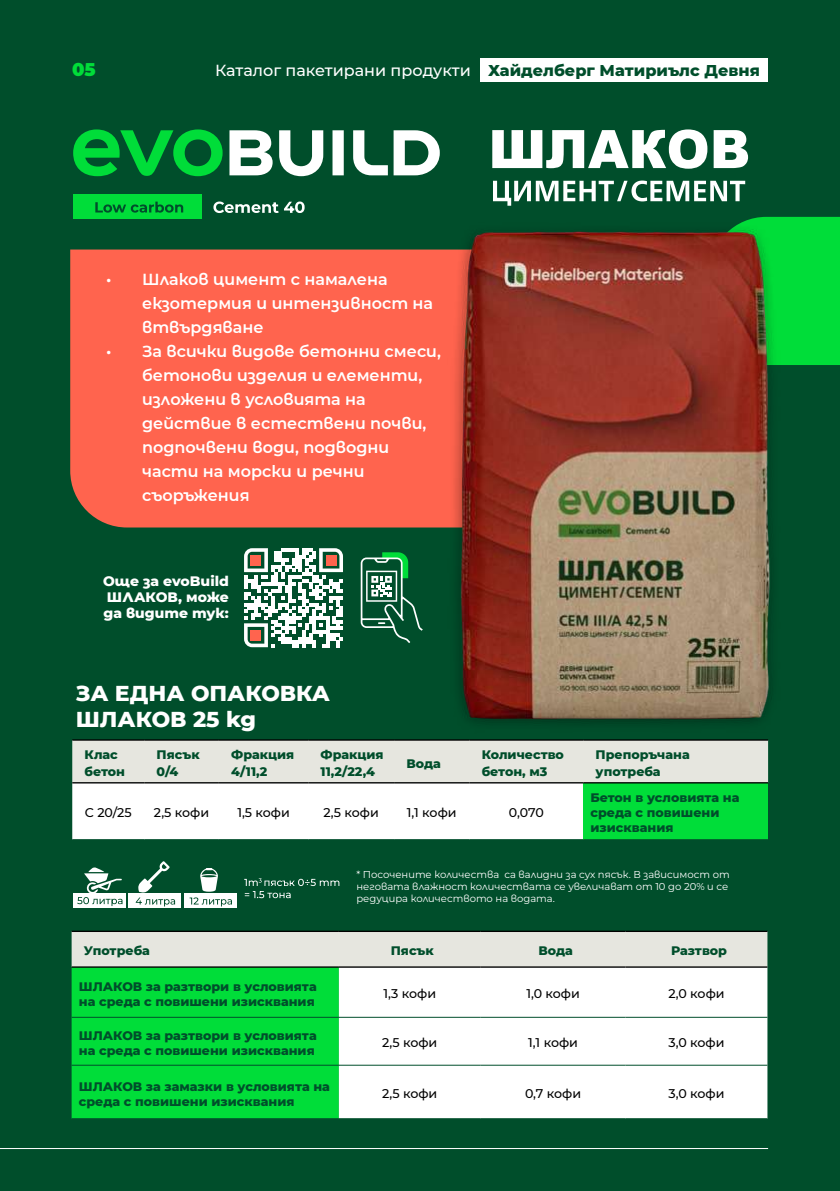
<style>
.page{position:relative;width:840px;height:1191px;background:#fff}
.page>*{position:absolute;margin:0;border:0;box-sizing:border-box;transform-origin:0 0}
.t1{font:800 22px/26.4px "Montserrat";color:#fff}
.t2{font:900 18px "Montserrat";color:#00dd39}
.t3{font:600 16px/24px "Montserrat";color:#fff}
.t4{font:500 16px "Montserrat";color:#fff}
.t5{font:800 14px/16px "Montserrat";color:#fff;text-align:justify}
.t6{font:800 12.6px/16.2px "Montserrat";color:#004e2b}
.t7{font:500 12.6px "Montserrat";color:#000}
.t8{font:100 10px/12px "Montserrat";color:#fff}
.s1{font-weight:800;color:#004e2b}
</style>
<div class="page">
<div style="left:0;top:0;width:839px;height:1191px;background:#004e2b"></div>
<div style="left:813px;top:217px;width:26px;height:148px;background:#00dd39"></div>
<div style="left:70px;top:249px;width:377px;height:278px;background:#ff644e"></div>
<hr style="left:0;top:1148px;width:767px;height:1px;background:#fff">
<div style="left:72px;top:932px;width:695px;height:34px;background:#e6e6df"></div>
<div style="left:72px;top:967px;width:266px;height:151px;background:#00dd39"></div>
<div style="left:338px;top:967px;width:429px;height:151px;background:#fff"></div>
<hr style="left:72px;top:930px;width:266px;height:2px;background:#000">
<hr style="left:338px;top:930px;width:142px;height:2px;background:#000">
<hr style="left:480px;top:930px;width:145px;height:2px;background:#000">
<hr style="left:625px;top:930px;width:142px;height:2px;background:#000">
<hr style="left:72px;top:966px;width:266px;height:1px;background:#000">
<hr style="left:338px;top:966px;width:142px;height:1px;background:#000">
<hr style="left:480px;top:966px;width:145px;height:1px;background:#000">
<hr style="left:625px;top:966px;width:142px;height:1px;background:#000">
<hr style="left:72px;top:1017px;width:266px;height:1px;background:#004e2b">
<hr style="left:338px;top:1017px;width:142px;height:1px;background:#004e2b">
<hr style="left:480px;top:1017px;width:145px;height:1px;background:#004e2b">
<hr style="left:625px;top:1017px;width:142px;height:1px;background:#004e2b">
<hr style="left:72px;top:1064px;width:266px;height:1px;background:#004e2b">
<hr style="left:338px;top:1064px;width:142px;height:1px;background:#004e2b">
<hr style="left:480px;top:1064px;width:145px;height:1px;background:#004e2b">
<hr style="left:625px;top:1064px;width:142px;height:1px;background:#004e2b">
<svg style="left:72px;top:740px;width:695px;height:99px"></svg>
<div style="left:583px;top:783px;width:184px;height:56px;background:#00dd39"></div>
<hr style="left:72px;top:739px;width:72px;height:1px;background:#000">
<hr style="left:144px;top:739px;width:75px;height:1px;background:#000">
<hr style="left:219px;top:739px;width:89px;height:1px;background:#000">
<hr style="left:308px;top:739px;width:86px;height:1px;background:#000">
<hr style="left:394px;top:739px;width:75px;height:1px;background:#000">
<hr style="left:72px;top:782px;width:72px;height:1px;background:#000">
<hr style="left:144px;top:782px;width:75px;height:1px;background:#000">
<hr style="left:219px;top:782px;width:89px;height:1px;background:#000">
<hr style="left:308px;top:782px;width:86px;height:1px;background:#000">
<hr style="left:394px;top:782px;width:75px;height:1px;background:#000">
<hr style="left:469px;top:782px;width:114px;height:1px;background:#000">
<hr style="left:583px;top:782px;width:184px;height:1px;background:#000">
<img style="left:447px;top:216px;width:366px;height:526px">
<div style="left:480px;top:58px;width:287px;height:24px;background:#fff"></div>
<svg style="left:229px;top:130px;width:210px;height:46px"></svg>
<svg style="left:73px;top:129px;width:149px;height:47px"></svg>
<div style="left:73px;top:194px;width:128px;height:25px;background:#00dd39"></div>
<svg style="left:95px;top:202px;width:88px;height:11px"></svg>
<svg style="left:213px;top:201px;width:65px;height:12px"></svg>
<svg style="left:284px;top:201px;width:20px;height:12px"></svg>
<svg style="left:492px;top:129px;width:215px;height:40px"></svg>
<svg style="left:713px;top:130px;width:34px;height:38px"></svg>
<svg style="left:493px;top:180px;width:251px;height:26px"></svg>
<div style="left:73px;top:893px;width:53px;height:15px;background:#fff"></div>
<div style="left:128px;top:893px;width:53px;height:15px;background:#fff"></div>
<div style="left:184px;top:893px;width:53px;height:15px;background:#fff"></div>
<svg style="left:244px;top:878px;width:95px;height:20px"></svg>
<svg style="left:189px;top:897px;width:43px;height:9px"></svg>
<svg style="left:77px;top:867px;width:45px;height:39px"></svg>
<svg style="left:136px;top:861px;width:39px;height:45px"></svg>
<svg style="left:200px;top:868px;width:18px;height:23px"></svg>
<svg style="left:360px;top:552px;width:62px;height:91px"></svg>
<svg style="left:244px;top:548px;width:99px;height:99px"></svg>
<div style="left:251px;top:555px;width:10px;height:10px;background:#ff644e"></div>
<div style="left:326px;top:555px;width:10px;height:10px;background:#ff644e"></div>
<div style="left:251px;top:630px;width:10px;height:10px;background:#ff644e"></div>
<h2 class="t2" style="left:72px;top:56px;width:25px">05</h2>
<p class="t4" style="left:215px;top:60px;width:546px">Каталог пакетирани продукти <span class="s1">Хайделберг Матириълс Девня</span></p>
<p class="t3" style="left:142px;top:266px;width:292px;text-indent:-36px">• Шлаков цимент с намалена екзотермия и интензивност на втвърдяване</p>
<p class="t3" style="left:142px;top:338px;width:300px;text-indent:-36px">• За всички видове бетонни смеси, бетонови изделия и елементи, изложени в условията на действие в естествени почви, подпочвени води, подводни части на морски и речни съоръжения</p>
<p class="t5" style="left:103px;top:572px;width:127px">Още за evoBuild ШЛАКОВ, може да видите тук:</p>
<h1 class="t1" style="left:76px;top:678px;width:256px">ЗА ЕДНА ОПАКОВКА<br>ШЛАКОВ 25 kg</h1>
<p class="t6" style="left:84px;top:746px;width:42px">Клас бетон</p>
<p class="t6" style="left:156px;top:746px;width:45px">Пясък<br>0/4</p>
<p class="t6" style="left:231px;top:746px;width:64px">Фракция<br>4/11,2</p>
<p class="t6" style="left:320px;top:746px;width:64px">Фракция<br>11,2/22,4</p>
<p class="t6" style="left:406px;top:754px;width:36px">Вода</p>
<p class="t6" style="left:481px;top:746px;width:84px">Количество бетон, м3</p>
<p class="t6" style="left:595px;top:746px;width:96px">Препоръчана употреба</p>
<p class="t7" style="left:85px;top:804px;width:48px">С 20/25</p>
<p class="t7" style="left:154px;top:804px;width:57px">2,5 кофи</p>
<p class="t7" style="left:237px;top:804px;width:54px">1,5 кофи</p>
<p class="t7" style="left:323px;top:804px;width:57px">2,5 кофи</p>
<p class="t7" style="left:406px;top:804px;width:51px">1,1 кофи</p>
<p class="t7" style="left:508px;top:804px;width:36px">0,070</p>
<p class="t6" style="left:590px;top:789px;width:150px;line-height:15.2px">Бетон в условията на среда с повишени изисквания</p>
<p class="t8" style="left:356px;top:867px;width:374px">* Посочените количества са валидни за сух пясък. В зависимост от неговата влажност количествата се увеличават от 10 до 20% и се редуцира количеството на водата.</p>
<p class="t6" style="left:84px;top:942px;width:67px">Употреба</p>
<p class="t6" style="left:390px;top:942px;width:45px">Пясък</p>
<p class="t6" style="left:538px;top:942px;width:36px">Вода</p>
<p class="t6" style="left:670px;top:942px;width:57px">Разтвор</p>
<p class="t6" style="left:79px;top:978px;width:239px;line-height:15.2px">ШЛАКОВ за разтвори в условията на среда с повишени изисквания</p>
<p class="t7" style="left:383px;top:985px;width:54px">1,3 кофи</p>
<p class="t7" style="left:526px;top:985px;width:55px">1,0 кофи</p>
<p class="t7" style="left:668px;top:985px;width:58px">2,0 кофи</p>
<p class="t6" style="left:79px;top:1027px;width:239px;line-height:15.2px">ШЛАКОВ за разтвори в условията на среда с повишени изисквания</p>
<p class="t7" style="left:382px;top:1034px;width:57px">2,5 кофи</p>
<p class="t7" style="left:528px;top:1034px;width:51px">1,1 кофи</p>
<p class="t7" style="left:668px;top:1034px;width:57px">3,0 кофи</p>
<p class="t6" style="left:79px;top:1077px;width:252px;line-height:15.2px">ШЛАКОВ за замазки в условията на среда с повишени изисквания</p>
<p class="t7" style="left:382px;top:1084px;width:57px">2,5 кофи</p>
<p class="t7" style="left:524px;top:1084px;width:58px">0,7 кофи</p>
<p class="t7" style="left:668px;top:1084px;width:57px">3,0 кофи</p>
</div>
